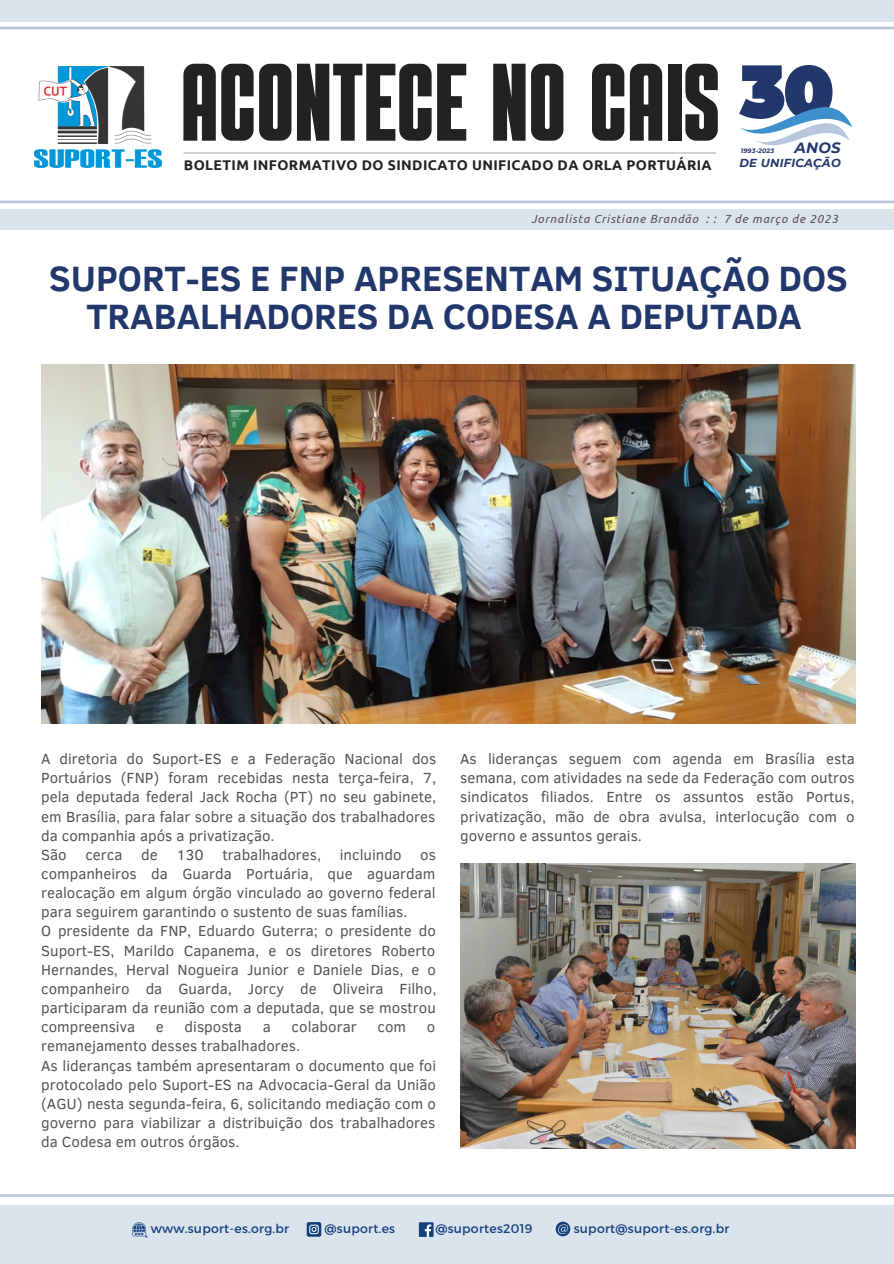
<style>
.page{position:relative;width:894px;height:1264px;background:#fff}
.page>*{position:absolute;margin:0;border:0;box-sizing:border-box;transform-origin:0 0}
.t1{font:109.95px "Alpha";letter-spacing:-.01em;color:#222}
.t2{font:700 36.15px/38.2px "Clear Sans";color:#22376b;text-align:center}
.t3{font:15px/19.2px "Clear Sans";color:#545454}
.t4{font:italic 700 14.85px "Montserrat";color:#22376b}
.t5{font:700 14.1px "Ubuntu";letter-spacing:.03em;color:#222}
.t6{font:12.45px "Montserrat";letter-spacing:.02em;color:#14407b}
.t7{font:italic 11.7px "Ubuntu";letter-spacing:.065em;color:#545454}
.t8{font:italic 700 11.55px "Montserrat";letter-spacing:.02em;color:#22376b}
.t9{font:italic 700 6.3px "Montserrat";letter-spacing:.02em;color:#22376b}
</style>
<div class="page">
<svg style="left:0;top:200px;width:893px;height:3px;background:#c4d1e1"></svg>
<div style="left:0;top:209px;width:893px;height:21px;background:#dbe3ed"></div>
<div style="left:0;top:0;width:893px;height:22px;background:#dbe3ed"></div>
<hr style="left:0;top:27px;width:893px;height:2px;background:#b8c7db">
<hr style="left:183px;top:153px;width:533px;height:1px;background:#a6a6a6">
<img style="left:35px;top:67px;width:127px;height:100px">
<svg style="left:739px;top:65px;width:114px;height:81px"></svg>
<div style="left:0;top:1205px;width:893px;height:58px;background:#dbe3ed"></div>
<hr style="left:0;top:1194px;width:893px;height:2px;background:#c0cddf">
<div style="left:419px;top:1222px;width:14px;height:14px;background:#14407b"></div>
<svg style="left:424px;top:1224px;width:7px;height:12px"></svg>
<svg style="left:555px;top:1221px;width:15px;height:15px"></svg>
<svg style="left:306px;top:1222px;width:15px;height:14px"></svg>
<svg style="left:132px;top:1222px;width:16px;height:15px"></svg>
<img style="left:41px;top:364px;width:814px;height:359px">
<img style="left:460px;top:863px;width:395px;height:285px">
<h1 class="t1" style="left:180px;top:53px;width:540px">ACONTECE NO CAIS</h1>
<p class="t5" style="left:184px;top:157px;width:529px">BOLETIM INFORMATIVO DO SINDICATO UNIFICADO DA ORLA PORTUÁRIA</p>
<p class="t4" style="left:794px;top:138px;width:48px">ANOS</p>
<p class="t8" style="left:739px;top:156px;width:103px">DE UNIFICAÇÃO</p>
<p class="t9" style="left:740px;top:147px;width:35px">1993-2023</p>
<p class="t7" style="left:531px;top:212px;width:308px">Jornalista Cristiane Brandão : : 7 de março de 2023</p>
<h2 class="t2" style="left:49px;top:257px;width:799px">SUPORT-ES E FNP APRESENTAM SITUAÇÃO DOS<br>TRABALHADORES DA CODESA A DEPUTADA</h2>
<p class="t3" style="left:41px;top:748px;width:396px">A diretoria do Suport-ES e a Federação Nacional dos Portuários (FNP) foram recebidas nesta terça-feira, 7, pela deputada federal Jack Rocha (PT) no seu gabinete, em Brasília, para falar sobre a situação dos trabalhadores da companhia após a privatização.<br>São cerca de 130 trabalhadores, incluindo os companheiros da Guarda Portuária, que aguardam realocação em algum órgão vinculado ao governo federal para seguirem garantindo o sustento de suas famílias.<br>O presidente da FNP, Eduardo Guterra; o presidente do Suport-ES, Marildo Capanema, e os diretores Roberto Hernandes, Herval Nogueira Junior e Daniele Dias, e o companheiro da Guarda, Jorcy de Oliveira Filho, participaram da reunião com a deputada, que se mostrou compreensiva</p>
<p class="t3" style="left:156px;top:1016px;width:9px">e</p>
<p class="t3" style="left:184px;top:1016px;width:59px">disposta</p>
<p class="t3" style="left:263px;top:1016px;width:10px">a</p>
<p class="t3" style="left:291px;top:1016px;width:66px">colaborar</p>
<p class="t3" style="left:377px;top:1016px;width:30px">com</p>
<p class="t3" style="left:426px;top:1016px;width:10px">o</p>
<p class="t3" style="left:41px;top:1035px;width:396px">remanejamento desses trabalhadores.<br>As lideranças também apresentaram o documento que foi protocolado pelo Suport-ES na Advocacia-Geral da União (AGU) nesta segunda-feira, 6, solicitando mediação com o governo para viabilizar a distribuição dos trabalhadores da Codesa em outros órgãos.</p>
<p class="t3" style="left:460px;top:748px;width:396px;text-align:justify">As lideranças seguem com agenda em Brasília esta semana, com atividades na sede da Federação com outros sindicatos filiados. Entre os assuntos estão Portus, privatização, mão de obra avulsa, interlocução com o governo e assuntos gerais.</p>
<p class="t6" style="left:151px;top:1220px;width:140px">www.suport-es.org.br</p>
<p class="t6" style="left:324px;top:1220px;width:72px">@suport.es</p>
<p class="t6" style="left:435px;top:1220px;width:98px">@suportes2019</p>
<p class="t6" style="left:573px;top:1220px;width:157px">suport@suport-es.org.br</p>
</div>
